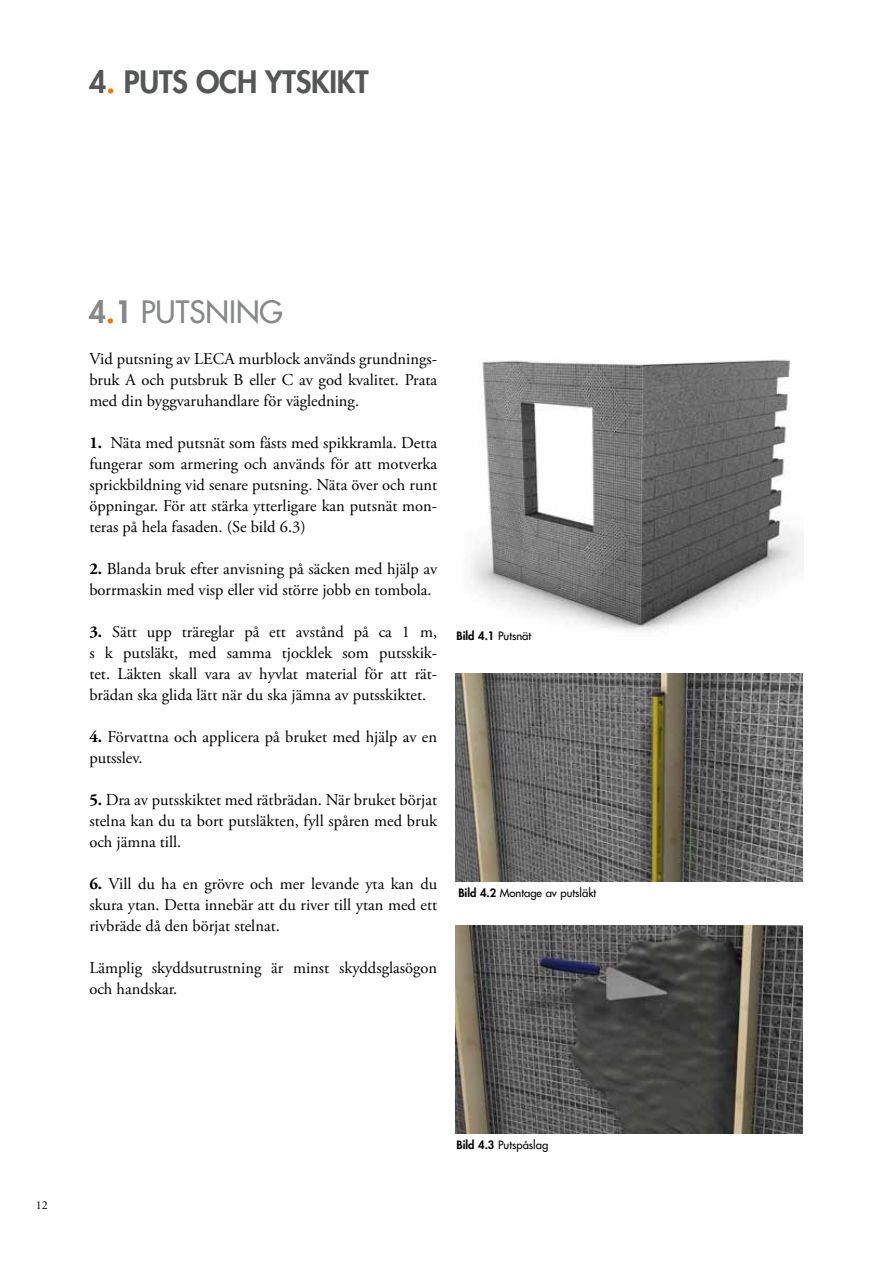
<style>
.page{position:relative;width:893px;height:1263px;background:#fff}
.page>*{position:absolute;margin:0;border:0;box-sizing:border-box;transform-origin:0 0}
.t1{font:800 30px "Futura Std";letter-spacing:-.01em;color:#555756}
.t2{font:500 30px "Futura Std";color:#878988}
.t3{font:16.5px/21px "Adobe Garamond Pro";color:#000;text-align:justify}
.t4{font:12px "Adobe Garamond Pro";color:#000}
.t5{font:500 11.25px "Futura Std";color:#000}
.t6{font:800 11.25px "Futura Std";color:#000}
.s1{color:#f17900}
.s2{font-weight:800}
.s3{font-weight:800;color:#f17900}
.s4{font-weight:700}
.s5{font-weight:500}
</style>
<div class="page">
<img style="left:470px;top:359px;width:329px;height:272px">
<img style="left:455px;top:673px;width:348px;height:208px">
<img style="left:455px;top:926px;width:348px;height:208px">
<h1 class="t1" style="left:89px;top:63px;width:281px">4<span class="s1">.</span> PUTS OCH YTSKIKT</h1>
<h1 class="t2" style="left:89px;top:293px;width:196px"><span class="s2">4</span><span class="s3">.</span><span class="s2">1</span> PUTSNING</h1>
<p class="t3" style="left:89px;top:348px;width:349px">Vid putsning av LECA murblock används grundnings&shy;bruk A och putsbruk B eller C av god kvalitet. Prata med din byggvaruhandlare för vägledning.</p>
<p class="t3" style="left:89px;top:432px;width:349px"><span class="s4">1.</span> Näta med putsnät som fästs med spikkramla. Detta fungerar som armering och används för att motverka sprickbildning vid senare putsning. Näta över och runt öppningar. För att stärka ytterligare kan putsnät mon&shy;teras på hela fasaden. (Se bild 6.3)</p>
<p class="t3" style="left:89px;top:558px;width:349px"><span class="s4">2.</span> Blanda bruk efter anvisning på säcken med hjälp av borrmaskin med visp eller vid större jobb en tombola.</p>
<p class="t3" style="left:89px;top:621px;width:349px"><span class="s4">3.</span> Sätt upp träreglar på ett avstånd på ca 1 m, s k putsläkt, med samma tjocklek som putsskik&shy;tet. Läkten skall vara av hyvlat material för att rät&shy;brädan ska glida lätt när du ska jämna av putsskiktet.</p>
<p class="t3" style="left:89px;top:726px;width:349px"><span class="s4">4.</span> Förvattna och applicera på bruket med hjälp av en putsslev.</p>
<p class="t3" style="left:89px;top:789px;width:349px"><span class="s4">5.</span> Dra av putsskiktet med rätbrädan. När bruket börjat stelna kan du ta bort putsläkten, fyll spåren med bruk och jämna till.</p>
<p class="t3" style="left:89px;top:873px;width:349px"><span class="s4">6.</span> Vill du ha en grövre och mer levande yta kan du skura ytan. Detta innebär att du river till ytan med ett rivbräde då den börjat stelnat.</p>
<p class="t3" style="left:89px;top:957px;width:349px">Lämplig skyddsutrustning är minst skyddsglasögon och handskar.</p>
<p class="t6" style="left:457px;top:629px;width:76px">Bild 4.1 <span class="s5">Putsnät</span></p>
<p class="t5" style="left:458px;top:885px;width:139px"><span class="s2">Bild 4.2</span> Montage av putsläkt</p>
<p class="t4" style="left:36px;top:1197px;width:13px">12</p>
<p class="t5" style="left:457px;top:1138px;width:93px"><span class="s2">Bild 4.3</span> Putspåslag</p>
</div>
